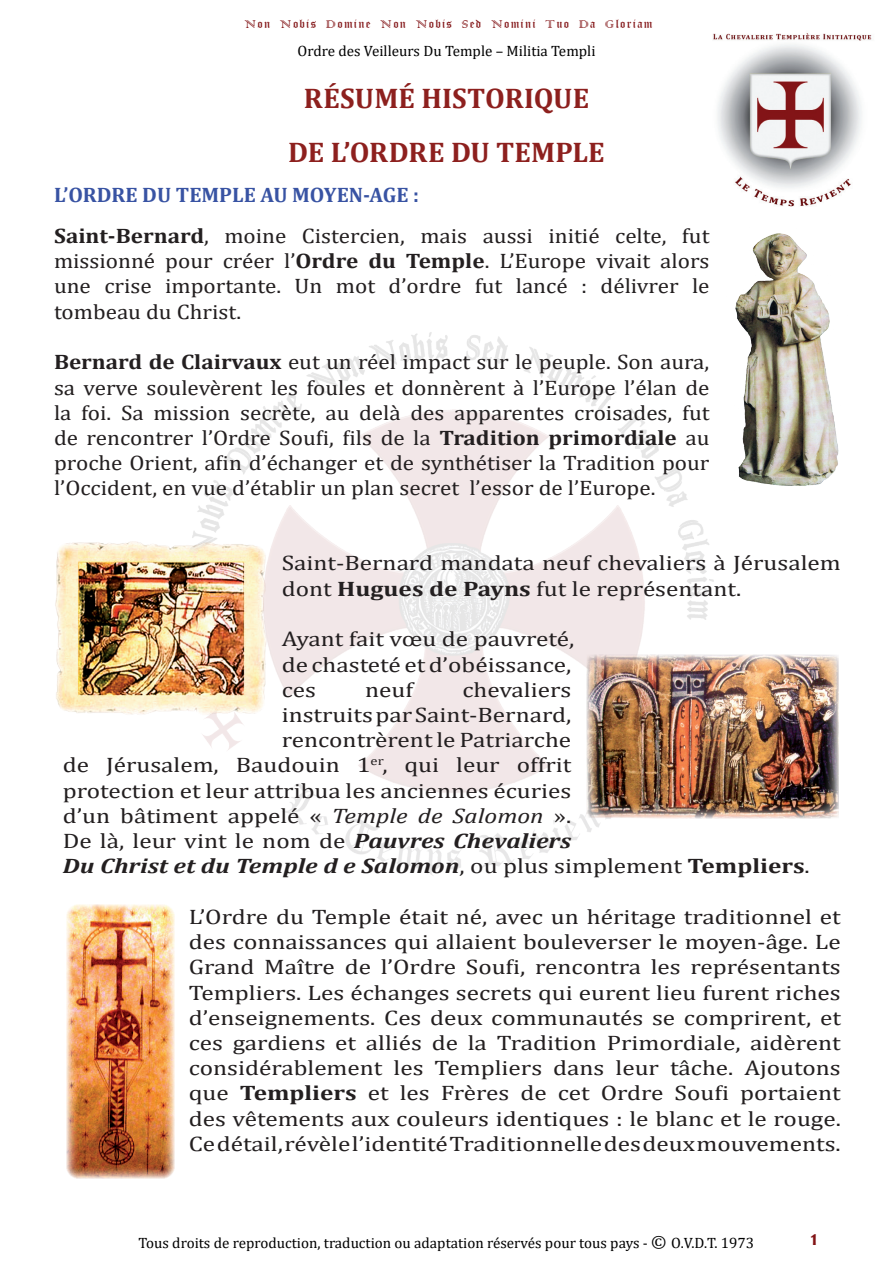
<style>
.page{position:relative;width:893px;height:1263px;background:#fff}
.page>*{position:absolute;margin:0;border:0;box-sizing:border-box;transform-origin:0 0}
.t1{font:700 28.5px "Cambria";letter-spacing:.005em;color:#8d201e}
.t2{font:21px/25.2px "Cambria";color:#231f20;scale:1.2 1}
.t3{font:21px/25.2px "Cambria";color:#231f20;text-align:justify;scale:1.1 1}
.t4{font:italic 700 21px "Cambria";color:#231f20;scale:1.2 1}
.t5{font:700 21px "Candara";color:#821416}
.t6{font:15px "Cambria";color:#000}
.t7{font:12px "Old English Text";letter-spacing:.1em;color:#821416}
.s1{font-family:"Colonna";font-size:15px}
.s2{font-weight:700;color:#3853a3}
.s3{font-weight:700}
.s4{font-style:italic}
.s5{font-weight:700;font-style:italic}
.s6{font-weight:400;font-style:normal}
.s7{font-style:normal}
.s8{font-size:18px}
</style>
<div class="page">
<img style="left:192px;top:332px;width:530px;height:544px">
<img style="left:55px;top:540px;width:213px;height:177px">
<img style="left:713px;top:33px;width:159px;height:174px">
<img style="left:735px;top:233px;width:104px;height:253px">
<img style="left:587px;top:655px;width:252px;height:163px">
<img style="left:67px;top:905px;width:107px;height:273px">
<p class="t7" style="left:244px;top:16px;width:410px"><span class="s1">N</span>on <span class="s1">N</span>obis <span class="s1">D</span>omine <span class="s1">N</span>on <span class="s1">N</span>obis <span class="s1">S</span>ed <span class="s1">N</span>omini <span class="s1">T</span>uo <span class="s1">D</span>a <span class="s1">G</span>loriam</p>
<p class="t6" style="left:298px;top:42px;width:299px">Ordre des Veilleurs Du Temple – Militia Templi</p>
<h1 class="t1" style="left:304px;top:78px;width:57px">Résum</h1>
<h1 class="t1" style="left:399px;top:78px;width:73px">é histor</h1>
<h1 class="t1" style="left:524px;top:78px;width:47px">ique</h1>
<h1 class="t1" style="left:288px;top:132px;width:101px">de l’Ordre</h1>
<h1 class="t1" style="left:451px;top:132px;width:83px">du Temple</h1>
<p class="t3" style="left:54px;top:174px;width:597px;line-height:41.2px"><span class="s2">L’ORDRE DU TEMPLE AU MOYEN-AGE :<br></span><span class="s3">Saint-Bernard</span>, moine Cistercien, mais aussi initié celte, fut</p>
<p class="t3" style="left:54px;top:248px;width:597px">missionné pour créer l’<span class="s3">Ordre du Temple</span>. L’Europe vivait alors une crise importante. Un mot d’ordre fut lancé : délivrer le tombeau du Christ.</p>
<p class="t3" style="left:54px;top:349px;width:597px"><span class="s3">Bernard de Clairvaux</span> eut un réel impact sur le peuple. Son aura, sa verve soulevèrent les foules et donnèrent à l’Europe l’élan de la foi. Sa mission secrète, au delà des apparentes croisades, fut de rencontrer l’Ordre Soufi, fils de la <span class="s3">Tradition primordiale</span> au proche Orient, afin d’échanger et de synthétiser la Tradition pour l’Occident, en vue d’établir un plan secret l’essor de l’Europe.</p>
<p class="t2" style="left:282px;top:551px;width:467px">Saint-Bernard mandata neuf chevaliers à Jérusalem dont <span class="s3">Hugues de Payns</span> fut le représentant.</p>
<p class="t2" style="left:282px;top:626px;width:245px">Ayant fait vœu de pauvreté, de chasteté et d’obéissance, ces</p>
<p class="t2" style="left:365px;top:677px;width:41px">neuf</p>
<p class="t2" style="left:462px;top:677px;width:92px">chevaliers</p>
<p class="t2" style="left:282px;top:702px;width:243px">instruits par Saint-Bernard,</p>
<p class="t2" style="left:282px;top:727px;width:243px">rencontrèrent le Patriarche</p>
<p class="t2" style="left:63px;top:752px;width:425px">de Jérusalem, Baudouin 1<sup>er</sup>, qui leur offrit</p>
<p class="t2" style="left:63px;top:778px;width:425px">protection et leur attribua les anciennes écuries</p>
<p class="t2" style="left:63px;top:803px;width:425px">d’un bâtiment appelé « <span class="s4">Temple de Salomon</span> ».</p>
<p class="t2" style="left:63px;top:828px;width:425px">De là, leur vint le nom de <span class="s5">Pauvres Chevaliers</span></p>
<p class="t4" style="left:63px;top:851px;width:624px">Du Christ et du Temple d e Salomon<span class="s6">, ou plus simplement</span> <span class="s7">Templiers</span><span class="s6">.</span></p>
<p class="t2" style="left:189px;top:904px;width:545px;text-align:justify">L’Ordre du Temple était né, avec un héritage traditionnel et des connaissances qui allaient bouleverser le moyen-âge. Le Grand Maître de l’Ordre Soufi, rencontra les représentants Templiers. Les échanges secrets qui eurent lieu furent riches d’enseignements. Ces deux communautés se comprirent, et ces gardiens et alliés de la Tradition Primordiale, aidèrent considérablement les Templiers dans leur tâche. Ajoutons que <span class="s3">Templiers</span> et les Frères de cet Ordre Soufi portaient des vêtements aux couleurs identiques : le blanc et le rouge.<br>Ce détail, révèle l’identité Traditionnelle des deux mouvements.</p>
<p class="t6" style="left:138px;top:1234px;width:617px">Tous droits de reproduction, traduction ou adaptation réservés pour tous pays - <span class="s8">©</span> O.V.D.T. 1973</p>
<p class="t5" style="left:811px;top:1225px;width:9px">1</p>
</div>
